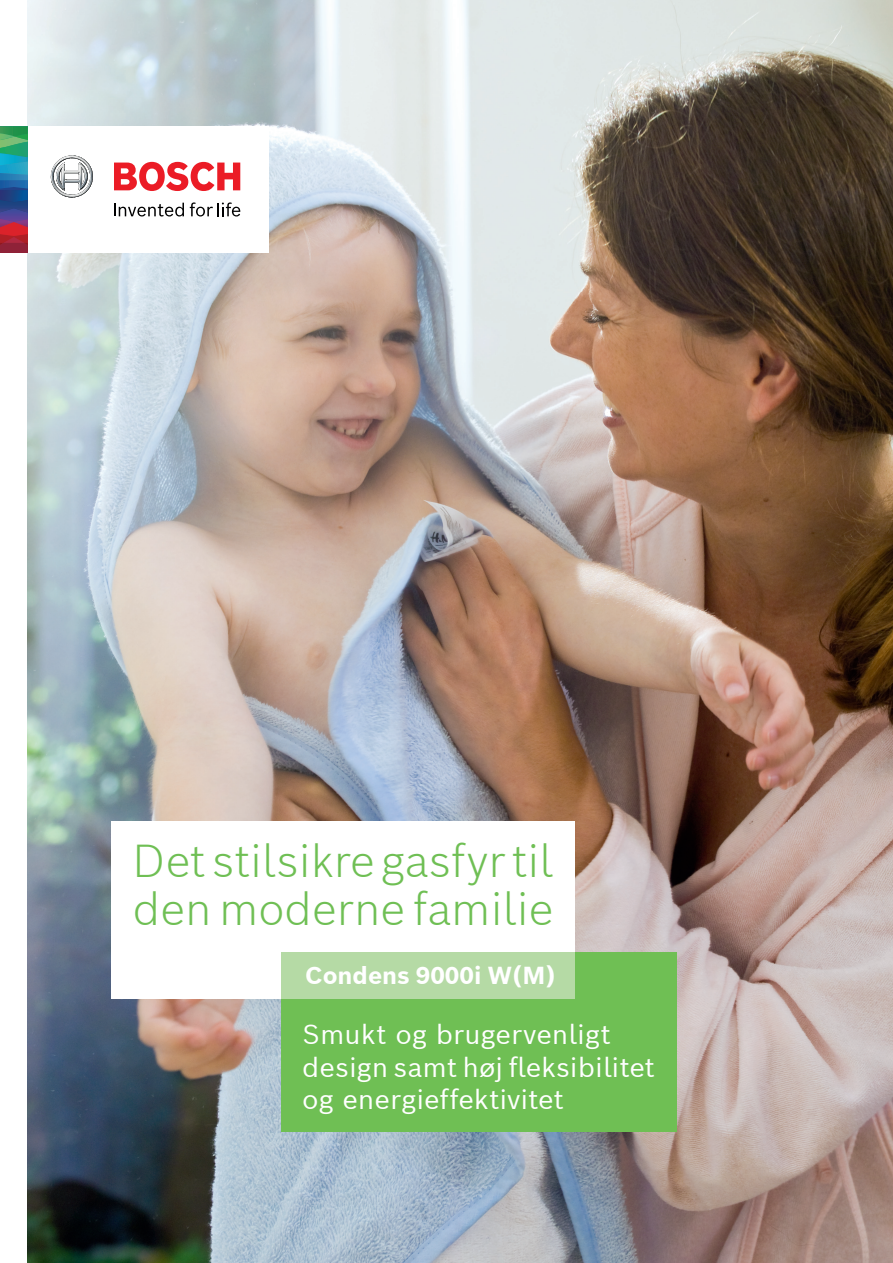
<style>
.page{position:relative;width:893px;height:1263px;background:#fff}
.page>*{position:absolute;margin:0;border:0;box-sizing:border-box;transform-origin:0 0}
.t1{font:300 45px/48px "Bosch Sans";color:#6fbf54}
.t2{font:27px/32.4px "Bosch Sans";color:#fff}
.t3{font:700 24px "Bosch Sans";color:#fff}
</style>
<div class="page">
<img style="left:28px;top:0;width:865px;height:1263px">
<div style="left:0;top:126px;width:268px;height:127px;background:#fff"></div>
<svg style="left:0;top:126px;width:28px;height:127px;background:#4c657a"></svg>
<svg style="left:51px;top:155px;width:42px;height:43px"></svg>
<svg style="left:114px;top:203px;width:70px;height:13px"></svg>
<svg style="left:190px;top:202px;width:50px;height:14px"></svg>
<svg style="left:114px;top:162px;width:126px;height:29px"></svg>
<div style="left:112px;top:821px;width:463px;height:177px;background:#fff"></div>
<div style="left:281px;top:952px;width:395px;height:180px;background:#6fbf54"></div>
<div style="left:281px;top:952px;width:294px;height:46px;background:#b5daa5"></div>
<p class="t1" style="left:133px;top:835px;width:422px">Det stilsikre gasfyr til den moderne familie</p>
<p class="t3" style="left:305px;top:959px;width:252px">Condens 9000i W(M)</p>
<p class="t2" style="left:302px;top:1017px;width:355px">Smukt og brugervenligt design samt høj fleksibilitet og energieffektivitet</p>
</div>
